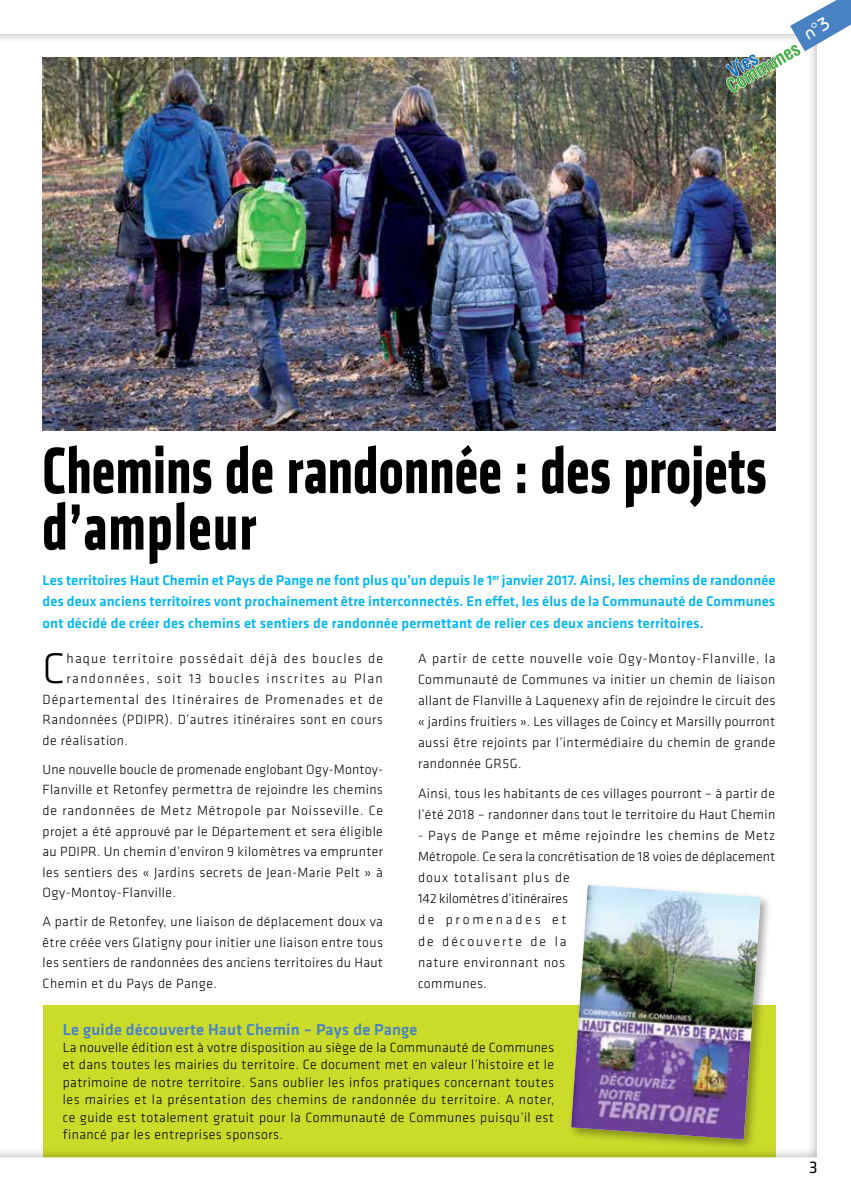
<style>
.page{position:relative;width:851px;height:1191px;background:#fff}
.page>*{position:absolute;margin:0;border:0;box-sizing:border-box;transform-origin:0 0}
.t1{font:67.65px/56.4px "Klavika CH Bold Cond TF";letter-spacing:.01em;color:#000;scale:.87 1}
.t2{font:300 44.4px "Klavika";color:#000}
.t3{font:17.4px "Klavika";color:#000}
.t4{font:500 16.5px "Klavika";letter-spacing:.01em;color:#4982c3}
.t5{font:500 14.55px/21.8px "Klavika";letter-spacing:.01em;color:#00b6f1;text-align:justify}
.t6{font:300 13.8px/20.5px "Klavika";letter-spacing:.03em;color:#000;text-align:justify}
.t7{font:300 13.8px/21.1px "Klavika";letter-spacing:.05em;color:#000}
.t8{font:300 13.8px "Klavika";letter-spacing:.07em;color:#000}
.t9{font:300 13.8px "Klavika";letter-spacing:.085em;color:#000}
.t10{font:300 13.8px "Klavika";letter-spacing:.1em;color:#000}
</style>
<div class="page">
<img style="left:0;top:34px;width:817px;height:1124px">
<svg style="left:725px;top:0;width:125px;height:94px"></svg>
<h1 class="t1" style="left:43px;top:442px;width:833px">Chemins de randonnée : des projets d’ampleur</h1>
<p class="t5" style="left:43px;top:568px;width:734px">Les territoires Haut Chemin et Pays de Pange ne font plus qu’un depuis le 1<sup>er</sup> janvier 2017. Ainsi, les chemins de randonnée des deux anciens territoires vont prochainement être interconnectés. En effet, les élus de la Communauté de Communes ont décidé de créer des chemins et sentiers de randonnée permettant de relier ces deux anciens territoires.</p>
<h2 class="t2" style="left:43px;top:641px;width:24px">C</h2>
<p class="t9" style="left:67px;top:650px;width:318px">haque territoire possédait déjà des boucles de</p>
<p class="t10" style="left:67px;top:670px;width:317px">randonnées, soit 13 boucles inscrites au Plan</p>
<p class="t8" style="left:43px;top:691px;width:342px">Départemental des Itinéraires de Promenades et de</p>
<p class="t6" style="left:43px;top:709px;width:342px">Randonnées (PDIPR). D’autres itinéraires sont en cours</p>
<p class="t6" style="left:43px;top:730px;width:87px">de réalisation.</p>
<p class="t6" style="left:43px;top:759px;width:342px">Une nouvelle boucle de promenade englobant Ogy-Montoy-Flanville et Retonfey permettra de rejoindre les chemins de randonnées de Metz Métropole par Noisseville. Ce projet a été approuvé par le Département et sera éligible au PDIPR. Un chemin d’environ 9 kilomètres va emprunter les sentiers des « Jardins secrets de Jean-Marie Pelt » à Ogy-Montoy-Flanville.</p>
<p class="t6" style="left:43px;top:911px;width:342px">A partir de Retonfey, une liaison de déplacement doux va être créée vers Glatigny pour initier une liaison entre tous les sentiers de randonnées des anciens territoires du Haut Chemin et du Pays de Pange.</p>
<p class="t6" style="left:418px;top:647px;width:359px;line-height:21.1px">A partir de cette nouvelle voie Ogy-Montoy-Flanville, la Communauté de Communes va initier un chemin de liaison allant de Flanville à Laquenexy afin de rejoindre le circuit des « jardins fruitiers ». Les villages de Coincy et Marsilly pourront aussi être rejoints par l’intermédiaire du chemin de grande randonnée GR5G.</p>
<p class="t6" style="left:418px;top:782px;width:358px;line-height:21.1px">Ainsi, tous les habitants de ces villages pourront – à partir de l’été 2018 – randonner dans tout le territoire du Haut Chemin</p>
<p class="t7" style="left:418px;top:824px;width:359px">- Pays de Pange et même rejoindre les chemins de Metz<br>Métropole. Ce sera la concrétisation de 18 voies de déplacement doux totalisant plus de<br>142 kilomètres d’itinéraires<br>de promenades et<br>de découverte de la<br>nature environnant nos<br>communes.</p>
<p class="t4" style="left:63px;top:1018px;width:356px">Le guide découverte Haut Chemin – Pays de Pange</p>
<p class="t6" style="left:63px;top:1038px;width:493px;line-height:17.4px">La nouvelle édition est à votre disposition au siège de la Communauté de Communes et dans toutes les mairies du territoire. Ce document met en valeur l’histoire et le patrimoine de notre territoire. Sans oublier les infos pratiques concernant toutes les mairies et la présentation des chemins de randonnée du territoire. A noter, ce guide est totalement gratuit pour la Communauté de Communes puisqu’il est financé par les entreprises sponsors.</p>
<p class="t3" style="left:809px;top:1155px;width:10px">3</p>
</div>
